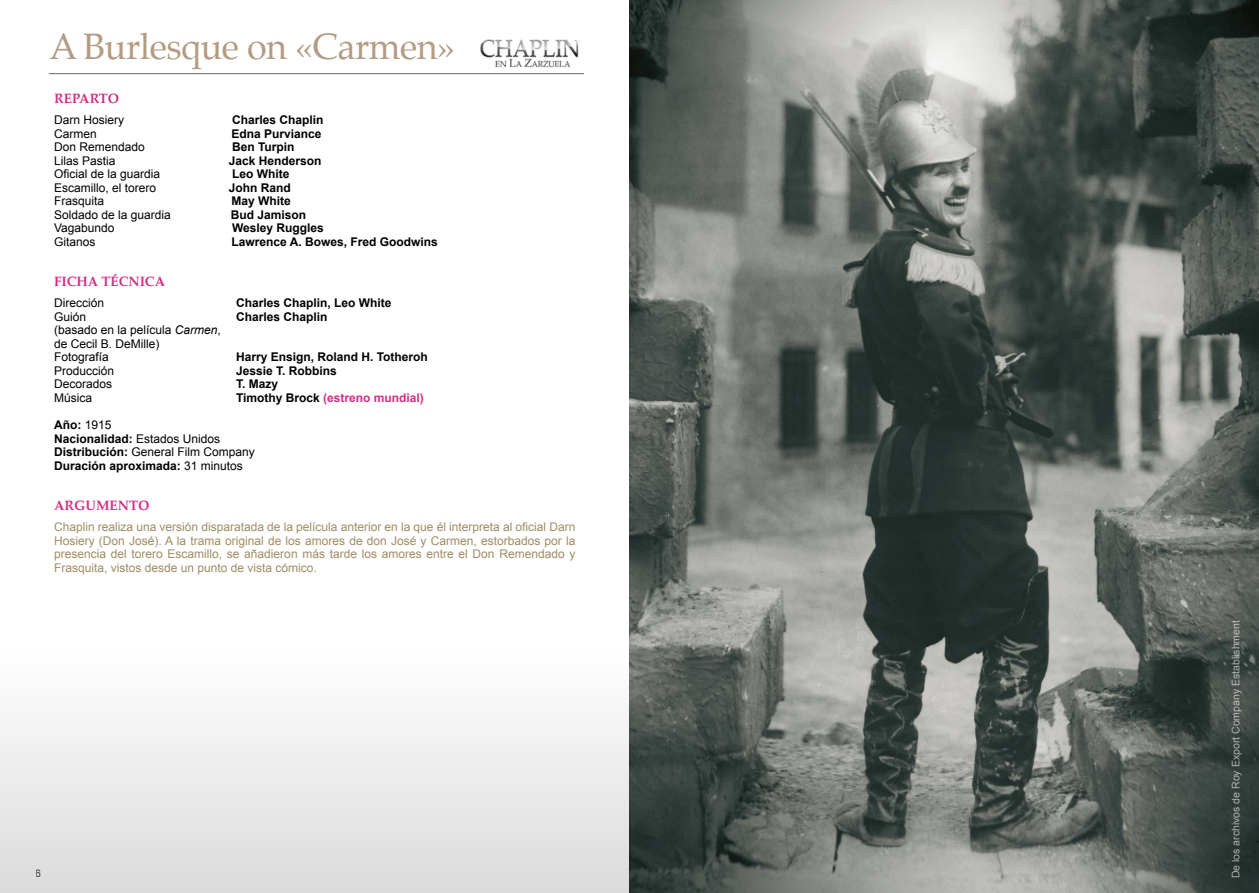
<style>
.page{position:relative;width:1259px;height:893px;background:#fff}
.page>*{position:absolute;margin:0;border:0;box-sizing:border-box;transform-origin:0 0}
.t1{font:36px "Palatino";letter-spacing:-.015em;color:#b39c83}
.t2{font:700 13.5px "Palatino";color:#d22e86}
.t3{font:700 12px/13.5px "Arial";color:#000}
.t4{font:12px/13.5px "Arial";color:#a08c64;text-align:justify}
.t5{font:12px/13.5px "Arial";color:#000}
.t6{font:700 12px "Arial";color:#d22e86}
.t7{font:10.5px "Arial";color:#fff}
.t8{font:10.5px "Arial";color:#000}
.s1{font-style:italic}
.s2{color:#000}
.s3{font-weight:400}
</style>
<div class="page">
<img style="left:629px;top:0;width:630px;height:893px">
<div style="left:0;top:545px;width:629px;height:348px;background:linear-gradient(to bottom,#fff,#dedede)"></div>
<hr style="left:49px;top:73px;width:535px;height:1px;background:#000">
<img style="left:480px;top:39px;width:100px;height:29px">
<h1 class="t1" style="left:50px;top:23px;width:407px">A Burlesque on «Carmen»</h1>
<p class="t2" style="left:54px;top:90px;width:67px">REPARTO</p>
<p class="t5" style="left:54px;top:113px;width:72px">Darn Hosiery</p>
<p class="t3" style="left:232px;top:113px;width:93px">Charles Chaplin</p>
<p class="t5" style="left:54px;top:127px;width:44px">Carmen</p>
<p class="t3" style="left:231px;top:127px;width:92px">Edna Purviance</p>
<p class="t5" style="left:54px;top:140px;width:92px">Don Remendado</p>
<p class="t3" style="left:232px;top:140px;width:64px">Ben Turpin</p>
<p class="t5" style="left:54px;top:154px;width:63px">Lilas Pastia</p>
<p class="t3" style="left:229px;top:154px;width:94px">Jack Henderson</p>
<p class="t5" style="left:54px;top:167px;width:108px">Oficial de la guardia</p>
<p class="t3" style="left:232px;top:167px;width:59px">Leo White</p>
<p class="t5" style="left:54px;top:181px;width:104px">Escamillo, el torero</p>
<p class="t3" style="left:229px;top:181px;width:64px">John Rand</p>
<p class="t5" style="left:54px;top:194px;width:52px">Frasquita</p>
<p class="t3" style="left:231px;top:194px;width:61px">May White</p>
<p class="t5" style="left:54px;top:208px;width:118px">Soldado de la guardia</p>
<p class="t3" style="left:231px;top:208px;width:77px">Bud Jamison</p>
<p class="t5" style="left:54px;top:221px;width:62px">Vagabundo</p>
<p class="t3" style="left:232px;top:221px;width:93px">Wesley Ruggles</p>
<p class="t5" style="left:54px;top:235px;width:43px">Gitanos</p>
<p class="t3" style="left:231px;top:235px;width:208px">Lawrence A. Bowes, Fred Goodwins</p>
<p class="t2" style="left:54px;top:273px;width:113px">FICHA TÉCNICA</p>
<p class="t5" style="left:54px;top:296px;width:52px">Dirección</p>
<p class="t3" style="left:236px;top:296px;width:157px">Charles Chaplin, Leo White</p>
<p class="t5" style="left:54px;top:310px;width:34px">Guión</p>
<p class="t3" style="left:236px;top:310px;width:93px">Charles Chaplin</p>
<p class="t5" style="left:54px;top:323px;width:168px">(basado en la película <span class="s1">Carmen</span>, de Cecil B. DeMille)<br>Fotografía</p>
<p class="t3" style="left:236px;top:350px;width:193px">Harry Ensign, Roland H. Totheroh</p>
<p class="t5" style="left:54px;top:364px;width:62px">Producción</p>
<p class="t3" style="left:236px;top:364px;width:102px">Jessie T. Robbins</p>
<p class="t5" style="left:54px;top:377px;width:60px">Decorados</p>
<p class="t3" style="left:236px;top:377px;width:44px">T. Mazy</p>
<p class="t5" style="left:54px;top:391px;width:40px">Música</p>
<p class="t6" style="left:236px;top:391px;width:189px"><span class="s2">Timothy Brock</span> (estreno mundial)</p>
<p class="t3" style="left:54px;top:418px;width:202px">Año: <span class="s3">1915<br></span>Nacionalidad: <span class="s3">Estados Unidos<br></span>Distribución: <span class="s3">General Film Company<br></span>Duración aproximada: <span class="s3">31 minutos</span></p>
<p class="t2" style="left:54px;top:497px;width:97px">ARGUMENTO</p>
<p class="t4" style="left:54px;top:520px;width:523px">Chaplin realiza una versión disparatada de la película anterior en la que él interpreta al oficial Darn Hosiery (Don José). A la trama original de los amores de don José y Carmen, estorbados por la presencia del torero Escamillo, se añadieron más tarde los amores entre el Don Remendado y Frasquita, vistos desde un punto de vista cómico.</p>
<p class="t8" style="left:36px;top:867px;width:7px">6</p>
<p class="t7" style="left:1230px;top:878px;width:259px;rotate:-90deg">De los archivos de Roy Export Company Establishment</p>
</div>
